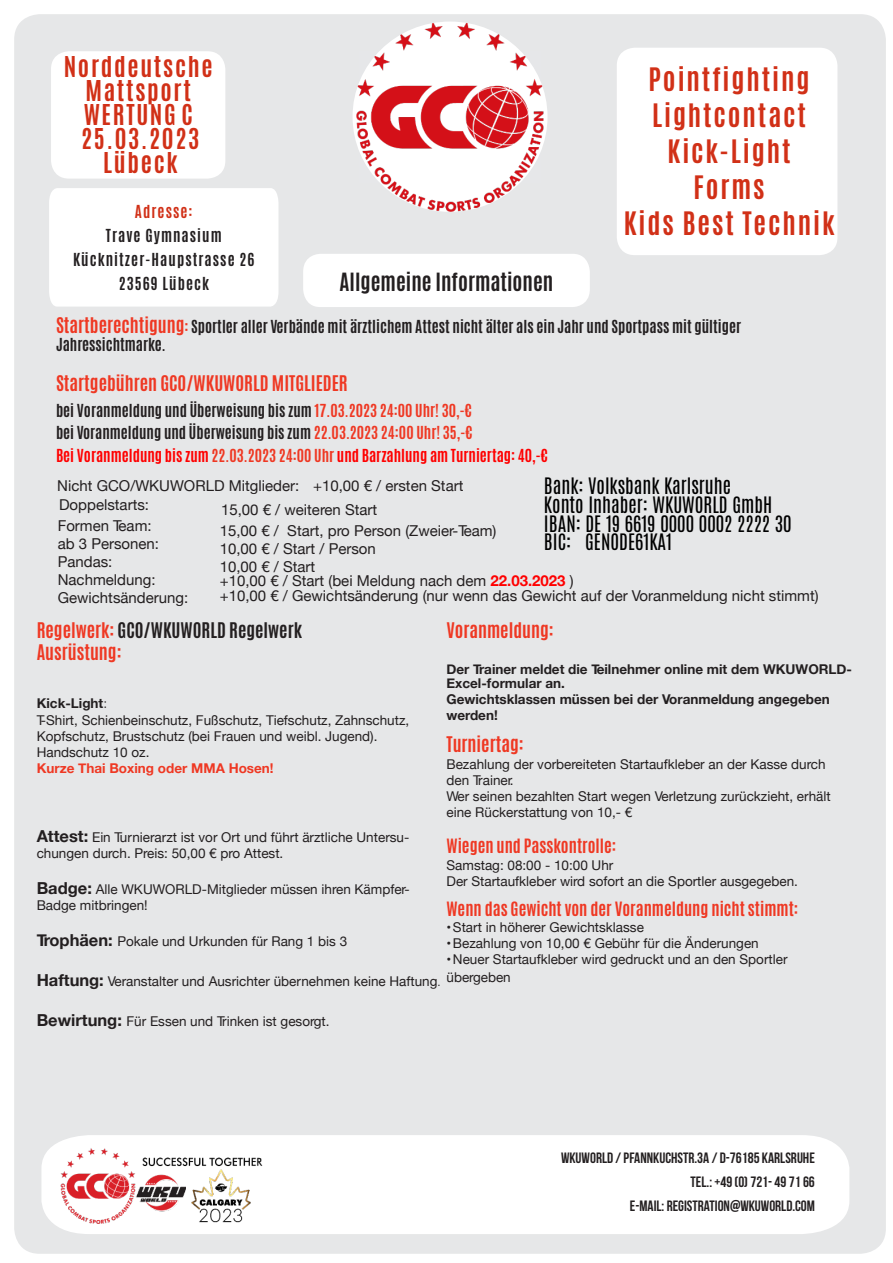
<style>
.page{position:relative;width:893px;height:1263px;background:#fff}
.page>*{position:absolute;margin:0;border:0;box-sizing:border-box;transform-origin:0 0}
.t1{font:700 27px/36px "Antonio";letter-spacing:.07em;color:#d13017;text-align:center}
.t2{font:700 24px/24px "Antonio";letter-spacing:.07em;color:#d13017;text-align:center}
.t3{font:700 21px "Antonio";color:#231f20}
.t4{font:18.9px/18.9px "Antonio";color:#000}
.t5{font:700 18px/21.6px "Antonio";color:#ef3823}
.t6{font:700 16.5px "Antonio";color:#ef3823}
.t7{font:15px/18.8px "Helvetica Neue";color:#231f20}
.t8{font:700 15px/22.5px "Antonio";color:#231f20}
.t9{font:700 15px/24px "Bebas Neue";color:#231f20;text-align:right}
.t10{font:700 15px/24px "Antonio";letter-spacing:.07em;color:#231f20;text-align:center}
.t11{font:700 15px "Antonio";letter-spacing:.07em;color:#d13017}
.t12{font:13.5px/16.2px "Helvetica Neue";color:#231f20}
.t13{font:700 13.5px/13.5px "Helvetica Neue";color:#231f20}
.t14{font:700 13.5px "Helvetica Neue";color:#ef3823}
.s1{font-size:18px;color:#ef3823}
.s2{color:#ef3823}
.s3{color:#f00}
.s4{font-weight:700;color:#f00}
.s5{color:#231f20}
.s6{font-weight:700}
.s7{font-weight:300}
.s8{font-weight:700;font-size:16.5px}
.s9{font-family:"Arial Narrow"}
</style>
<div class="page">
<div style="left:14px;top:14px;width:872px;height:1240px;background:#e6e7e8;border-radius:26px"></div>
<img style="left:357px;top:22px;width:186px;height:190px">
<div style="left:41px;top:1135px;width:808px;height:99px;background:#fff"></div>
<img style="left:59px;top:1135px;width:204px;height:99px">
<div style="left:187px;top:1171px;width:80px;height:41px;background:#fff"></div>
<img style="left:189px;top:1169px;width:64px;height:56px">
<div style="left:51px;top:51px;width:174px;height:128px;background:#fff;border-radius:18px"></div>
<div style="left:617px;top:48px;width:220px;height:207px;background:#fff;border-radius:18px"></div>
<div style="left:49px;top:188px;width:229px;height:119px;background:#fff"></div>
<div style="left:303px;top:254px;width:287px;height:53px;background:#fff;border-radius:18px"></div>
<h2 class="t2" style="left:64px;top:55px;width:150px">Norddeutsche<br>Mattsport<br>WERTUNG C<br>25.03.2023<br>Lübeck</h2>
<h1 class="t1" style="left:624px;top:62px;width:212px">Pointfighting<br>Lightcontact<br>Kick-Light<br>Forms<br>Kids Best Technik</h1>
<p class="t11" style="left:135px;top:201px;width:59px">Adresse:</p>
<p class="t10" style="left:73px;top:223px;width:183px">Trave Gymnasium<br>Kücknitzer-Haupstrasse 26<br>23569 Lübeck</p>
<h3 class="t3" style="left:340px;top:267px;width:215px">Allgemeine Informationen</h3>
<p class="t8" style="left:56px;top:318px;width:687px;line-height:18px"><span class="s1">Startberechtigung</span><span class="s2">:</span> Sportler aller Verbände mit ärztlichem Attest nicht älter als ein Jahr und Sportpass mit gültiger<br>Jahressichtmarke.</p>
<h3 class="t5" style="left:56px;top:372px;width:293px">Startgebühren GCO/WKUWORLD MITGLIEDER</h3>
<p class="t8" style="left:56px;top:399px;width:494px">bei Voranmeldung und Überweisung bis zum <span class="s2">17.03.2023 24:00 Uhr! 30,-€<br></span>bei Voranmeldung und Überweisung bis zum <span class="s2">22.03.2023 24:00 Uhr! 35,-€<br></span><span class="s3">Bei Voranmeldung bis zum</span> <span class="s2">22.03.2023 24:00 Uhr</span> <span class="s3">und Barzahlung am Turniertag: 40,-€</span></p>
<h3 class="t4" style="left:544px;top:476px;width:249px">Bank: Volksbank Karlsruhe<br>Konto Inhaber: WKUWORLD GmbH<br>IBAN: DE 19 6619 0000 0002 2222 30<br>BIC: GENODE61KA1</h3>
<p class="t7" style="left:57px;top:476px;width:243px">Nicht GCO/WKUWORLD Mitglieder:<br>Doppelstarts:</p>
<p class="t7" style="left:313px;top:476px;width:152px">+10,00 € / ersten Start</p>
<p class="t7" style="left:221px;top:500px;width:158px">15,00 € / weiteren Start</p>
<p class="t7" style="left:58px;top:516px;width:95px">Formen Team:</p>
<p class="t7" style="left:220px;top:521px;width:278px">15,00 € / Start, pro Person (Zweier-Team)</p>
<p class="t7" style="left:58px;top:534px;width:103px">ab 3 Personen:</p>
<p class="t7" style="left:220px;top:539px;width:158px">10,00 € / Start / Person</p>
<p class="t7" style="left:58px;top:552px;width:56px">Pandas:</p>
<p class="t7" style="left:220px;top:557px;width:97px">10,00 € / Start</p>
<p class="t7" style="left:58px;top:570px;width:99px">Nachmeldung:</p>
<p class="t7" style="left:220px;top:571px;width:355px">+10,00 € / Start (bei Meldung nach dem <span class="s4">22.03.2023</span> )</p>
<p class="t7" style="left:58px;top:588px;width:132px">Gewichtsänderung:</p>
<p class="t7" style="left:220px;top:586px;width:600px">+10,00 € / Gewichtsänderung (nur wenn das Gewicht auf der Voranmeldung nicht stimmt)</p>
<h3 class="t5" style="left:37px;top:620px;width:267px">Regelwerk: <span class="s5">GCO/WKUWORLD Regelwerk<br></span>Ausrüstung:</h3>
<p class="t12" style="left:37px;top:695px;width:374px"><span class="s6">Kick-Light</span><span class="s7">:<br></span>T-Shirt, Schienbeinschutz, Fußschutz, Tiefschutz, Zahnschutz, Kopfschutz, Brustschutz (bei Frauen und weibl. Jugend).<br>Handschutz 10 oz.</p>
<p class="t14" style="left:37px;top:760px;width:238px">Kurze Thai Boxing oder MMA Hosen!</p>
<h3 class="t5" style="left:446px;top:620px;width:109px">Voranmeldung:</h3>
<p class="t13" style="left:446px;top:662px;width:407px">Der Trainer meldet die Teilnehmer online mit dem WKUWORLD-<br>Excel-formular an.</p>
<p class="t13" style="left:446px;top:691px;width:385px;line-height:16.2px">Gewichtsklassen müssen bei der Voranmeldung angegeben werden!</p>
<h3 class="t5" style="left:446px;top:734px;width:79px">Turniertag:</h3>
<p class="t12" style="left:446px;top:756px;width:386px">Bezahlung der vorbereiteten Startaufkleber an der Kasse durch den Trainer.<br>Wer seinen bezahlten Start wegen Verletzung zurückzieht, erhält eine Rückerstattung von 10,- €</p>
<p class="t6" style="left:446px;top:834px;width:171px">Wiegen und Passkontrolle:</p>
<p class="t12" style="left:446px;top:856px;width:353px">Samstag: 08:00 - 10:00 Uhr<br>Der Startaufkleber wird sofort an die Sportler ausgegeben.</p>
<p class="t6" style="left:446px;top:897px;width:353px">Wenn das Gewicht von der Voranmeldung nicht stimmt:</p>
<p class="t12" style="left:446px;top:919px;width:199px">•Start in höherer Gewichtsklasse</p>
<p class="t12" style="left:446px;top:935px;width:314px">•Bezahlung von 10,00 € Gebühr für die Änderungen</p>
<p class="t12" style="left:446px;top:950px;width:343px;line-height:18px">•Neuer Startaufkleber wird gedruckt und an den Sportler übergeben</p>
<p class="t12" style="left:37px;top:828px;width:374px"><span class="s8">Attest:</span> Ein Turnierarzt ist vor Ort und führt ärztliche Untersu&shy;chungen durch. Preis: 50,00 € pro Attest.</p>
<p class="t12" style="left:37px;top:880px;width:375px"><span class="s8">Badge:</span> Alle WKUWORLD-Mitglieder müssen ihren Kämpfer-<br>Badge mitbringen!</p>
<p class="t12" style="left:37px;top:933px;width:312px"><span class="s8">Trophäen:</span> Pokale und Urkunden für Rang 1 bis 3</p>
<p class="t12" style="left:37px;top:973px;width:405px"><span class="s8">Haftung:</span> Veranstalter und Ausrichter übernehmen keine Haftung<span class="s9">.</span></p>
<p class="t12" style="left:37px;top:1012px;width:294px"><span class="s8">Bewirtung:</span> Für Essen und Trinken ist gesorgt.</p>
<p class="t9" style="left:561px;top:1147px;width:255px">WKUWORLD / PFANNKUCHSTR.3A / D-76185 KARLSRUHE<br>TEL.: +49 (0) 721- 49 71 66<br>E-MAIL: REGISTRATION@WKUWORLD.COM</p>
</div>
